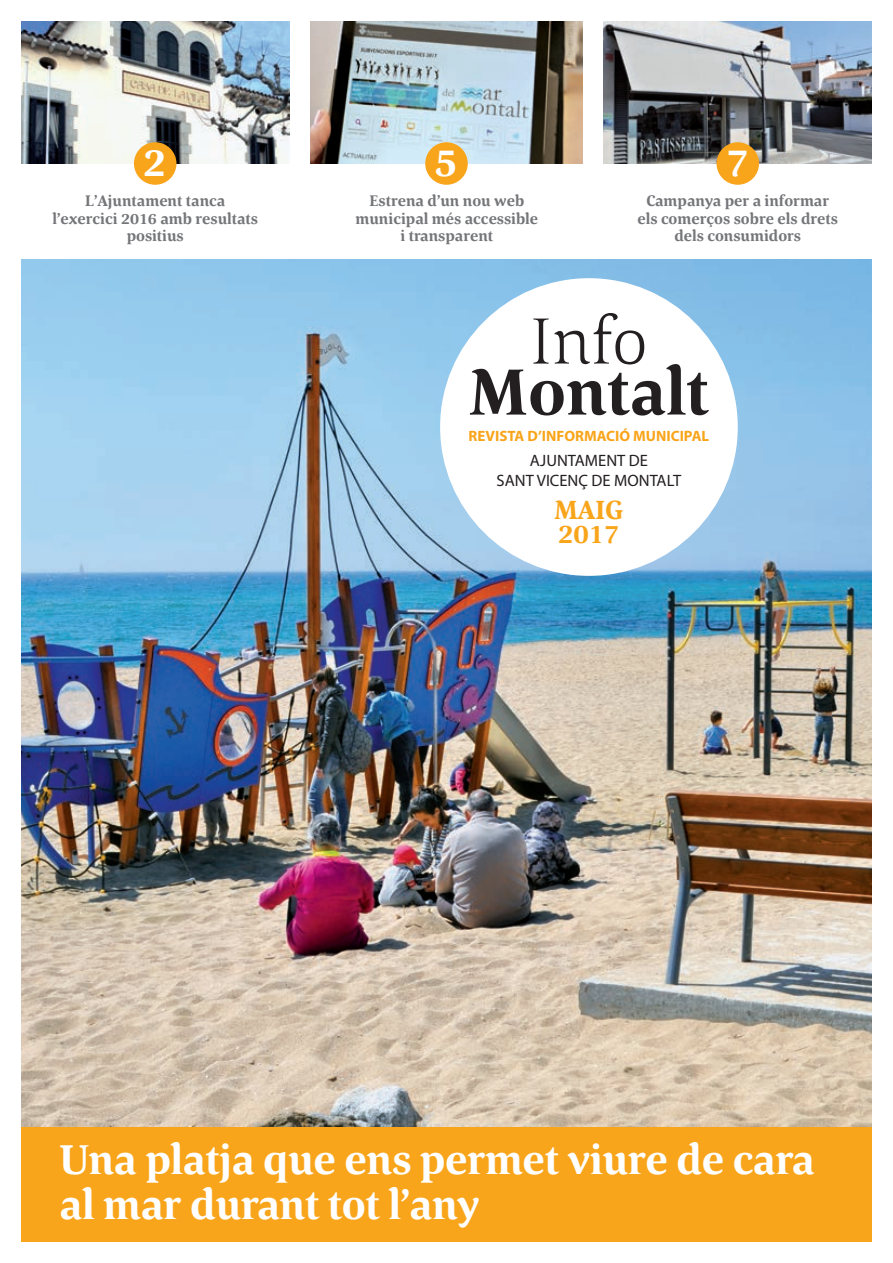
<style>
.page{position:relative;width:893px;height:1263px;background:#fff}
.page>*{position:absolute;margin:0;border:0;box-sizing:border-box;transform-origin:0 0}
.t1{font:700 67.5px "Corda W01";color:#231f20}
.t2{font:300 67.5px "Corda";color:#231f20}
.t3{font:700 42.75px/45px "Corda W01";letter-spacing:-.01em;color:#fff}
.t4{font:700 40.5px "Corda W01";color:#fff}
.Text_comú{font:700 27px "Corda W01";color:#f9a51b}
.Text_comú-2{font:16.5px "Myriad Pro";color:#231f20}
.t5{font:700 15.75px "Corda W01";color:#757679}
.Text_comú-3{font:700 15px "Myriad Pro";color:#f9a51b}
</style>
<div class="page">
<div style="left:21px;top:1119px;width:851px;height:123px;background:#f9a51b"></div>
<img style="left:21px;top:259px;width:851px;height:867px">
<div style="left:440px;top:278px;width:298px;height:298px;background:#fff;border-radius:50%"></div>
<img style="left:310px;top:21px;width:273px;height:142px">
<img style="left:604px;top:21px;width:268px;height:142px">
<img style="left:21px;top:21px;width:268px;height:142px">
<div style="left:134px;top:142px;width:42px;height:43px;background:#f9a51b;border-radius:50%"></div>
<div style="left:425px;top:142px;width:43px;height:43px;background:#f9a51b;border-radius:50%"></div>
<div style="left:716px;top:142px;width:43px;height:43px;background:#f9a51b;border-radius:50%"></div>
<p class="t4" style="left:143px;top:139px;width:25px">2</p>
<p class="t4" style="left:434px;top:139px;width:25px">5</p>
<p class="t4" style="left:726px;top:139px;width:25px">7</p>
<p class="t5" style="left:85px;top:192px;width:142px">L’Ajuntament tanca</p>
<p class="t5" style="left:52px;top:209px;width:207px">l’exercici 2016 amb resultats</p>
<p class="t5" style="left:127px;top:226px;width:59px">positius</p>
<p class="t5" style="left:370px;top:192px;width:156px">Estrena d’un nou web</p>
<p class="t5" style="left:356px;top:209px;width:184px">municipal més accessible</p>
<p class="t5" style="left:401px;top:226px;width:94px">i transparent</p>
<p class="t5" style="left:646px;top:192px;width:184px">Campanya per a informar</p>
<p class="t5" style="left:637px;top:209px;width:202px">els comerços sobre els drets</p>
<p class="t5" style="left:674px;top:226px;width:128px">dels consumidors</p>
<p class="t2" style="left:530px;top:296px;width:119px">Info</p>
<p class="t1" style="left:469px;top:352px;width:241px">Montalt</p>
<p class="Text_comú-3" style="left:469px;top:426px;width:242px">REVISTA D’INFORMACIÓ MUNICIPAL</p>
<p class="Text_comú-2" style="left:530px;top:450px;width:120px">AJUNTAMENT DE</p>
<p class="Text_comú-2" style="left:497px;top:470px;width:186px">SANT VICENÇ DE MONTALT</p>
<p class="Text_comú" style="left:554px;top:494px;width:71px">MAIG</p>
<p class="Text_comú" style="left:558px;top:518px;width:63px">2017</p>
<p class="t3" style="left:60px;top:1136px;width:757px">Una platja que ens permet viure de cara al mar durant tot l’any</p>
</div>
